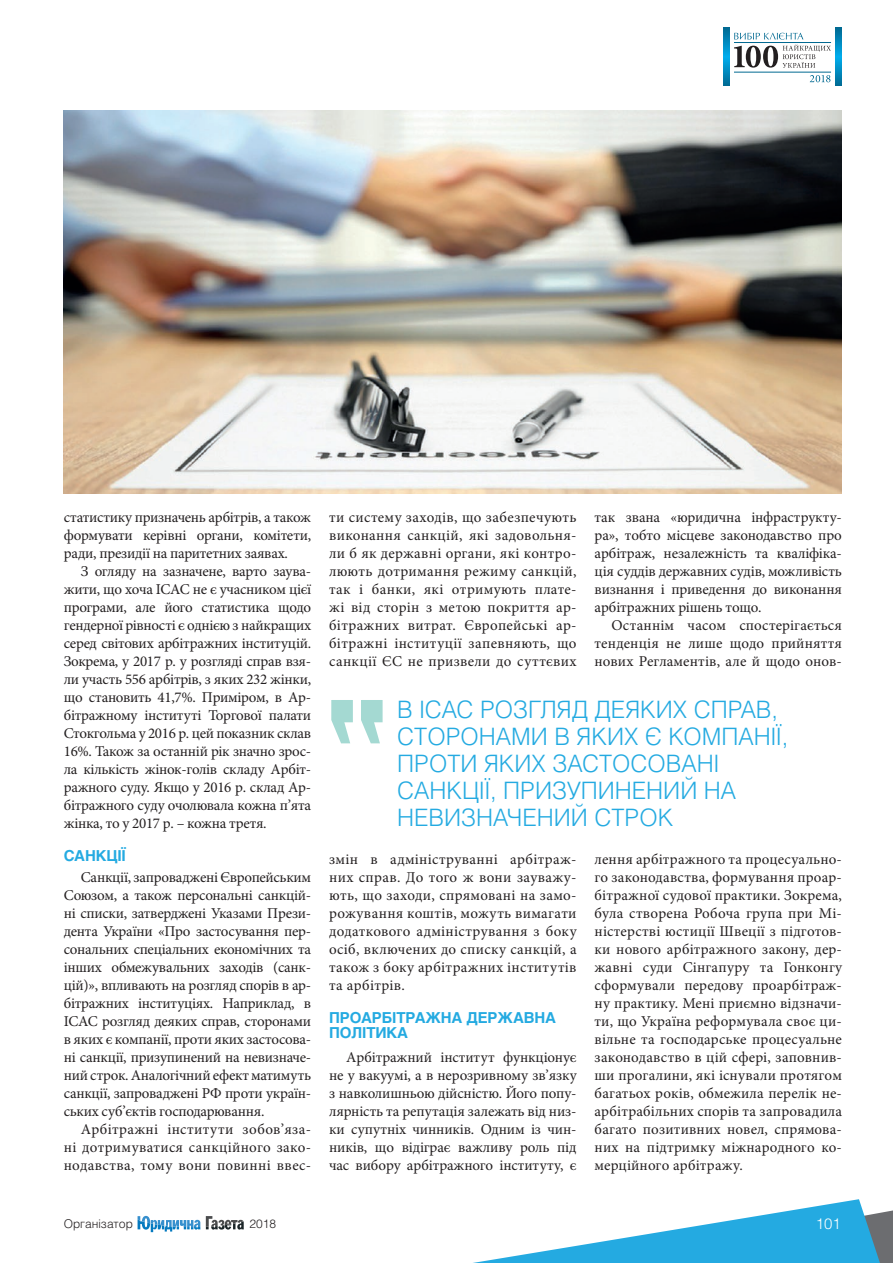
<style>
.page{position:relative;width:893px;height:1263px;background:#fff}
.page>*{position:absolute;margin:0;border:0;box-sizing:border-box;transform-origin:0 0}
.t1{font:24px/27px "Helios Light C";color:#24aae1}
.t2{font:15px/18px "Minion Pro";color:#231f20;text-align:justify}
.t3{font:700 15px/15px "Helios C";letter-spacing:-.01em;color:#24aae1}
.t4{font:15px "Helios Light C";color:#fff}
.t5{font:12px "Helios Light C";color:#231f20}
</style>
<div class="page">
<svg style="left:473px;top:1199px;width:420px;height:64px"></svg>
<svg style="left:138px;top:1216px;width:106px;height:16px"></svg>
<svg style="left:734px;top:33px;width:97px;height:35px"></svg>
<svg style="left:810px;top:75px;width:20px;height:7px"></svg>
<hr style="left:734px;top:42px;width:97px;height:1px;background:#006991">
<svg style="left:723px;top:28px;width:6px;height:58px"></svg>
<svg style="left:836px;top:28px;width:6px;height:58px"></svg>
<hr style="left:734px;top:72px;width:97px;height:1px;background:#006991">
<svg style="left:331px;top:700px;width:52px;height:43px"></svg>
<img style="left:64px;top:111px;width:778px;height:382px">
<p class="t2" style="left:64px;top:508px;width:249px">статистику призначень арбітрів, а також формувати керівні органи, комітети, ради, президії на паритетних заявах.</p>
<p class="t2" style="left:64px;top:562px;width:249px;text-indent:17px">З огляду на зазначене, варто заува&shy;жити, що хоча ICAC не є учасником цієї програми, але його статистика щодо гендерної рівності є однією з найкращих серед світових арбітражних інституцій.<br>Зокрема, у 2017 р. у розгляді справ взя&shy;ли участь 556 арбітрів, з яких 232 жінки, що становить 41,7%. Приміром, в Ар&shy;бітражному інституті Торгової палати Стокгольма у 2016 р. цей показник склав 16%. Також за останній рік значно зрос&shy;ла кількість жінок-голів складу Арбіт&shy;ражного суду. Якщо у 2016 р. склад Ар&shy;бітражного суду очолювала кожна п’ята жінка, то у 2017 р. – кожна третя.</p>
<p class="t3" style="left:64px;top:848px;width:64px">САНКЦІЇ</p>
<p class="t2" style="left:64px;top:868px;width:249px;text-indent:17px">Санкції, запроваджені Європейським Союзом, а також персональні санкцій&shy;ні списки, затверджені Указами Прези&shy;дента України «Про застосування пер&shy;сональних спеціальних економічних та інших обмежувальних заходів (санк&shy;цій)», впливають на розгляд спорів в ар&shy;бітражних інституціях. Наприклад, в ICAC розгляд деяких справ, сторонами в яких є компанії, проти яких застосова&shy;ні санкції, призупинений на невизначе&shy;ний строк. Аналогічний ефект матимуть санкції, запроваджені РФ проти україн&shy;ських суб’єктів господарювання.</p>
<p class="t2" style="left:64px;top:1120px;width:249px;text-indent:17px">Арбітражні інститути зобов’яза&shy;ні дотримуватися санкційного зако&shy;нодавства, тому вони повинні ввес-</p>
<p class="t2" style="left:329px;top:508px;width:249px">ти систему заходів, що забезпечують виконання санкцій, які задовольня&shy;ли б як державні органи, які контро&shy;люють дотримання режиму санкцій, так і банки, які отримують плате&shy;жі від сторін з метою покриття ар&shy;бітражних витрат. Європейські ар&shy;бітражні інституції запевняють, що санкції ЄС не призвели до суттєвих</p>
<p class="t2" style="left:595px;top:508px;width:249px">так звана «юридична інфраструкту&shy;ра», тобто місцеве законодавство про арбітраж, незалежність та кваліфіка&shy;ція суддів державних судів, можливість визнання і приведення до виконання арбітражних рішень тощо.</p>
<p class="t2" style="left:595px;top:616px;width:249px;text-indent:17px">Останнім часом спостерігається тенденція не лише щодо прийняття нових Регламентів, але й щодо онов-</p>
<h1 class="t1" style="left:397px;top:696px;width:392px">В ICAC РОЗГЛЯД ДЕЯКИХ СПРАВ,<br>СТОРОНАМИ В ЯКИХ Є КОМПАНІЇ,<br>ПРОТИ ЯКИХ ЗАСТОСОВАНІ<br>САНКЦІЇ, ПРИЗУПИНЕНИЙ НА<br>НЕВИЗНАЧЕНИЙ СТРОК</h1>
<p class="t2" style="left:329px;top:850px;width:249px">змін в адмініструванні арбітраж&shy;них справ. До того ж вони зауважу&shy;ють, що заходи, спрямовані на замо&shy;рожування коштів, можуть вимагати додаткового адміністрування з боку осіб, включених до списку санкцій, а також з боку арбітражних інститутів та арбітрів.</p>
<p class="t3" style="left:329px;top:1010px;width:228px">ПРОАРБІТРАЖНА ДЕРЖАВНА<br>ПОЛІТИКА</p>
<p class="t2" style="left:329px;top:1048px;width:249px;text-indent:17px">Арбітражний інститут функціонує не у вакуумі, а в нерозривному зв’язку з навколишньою дійсністю. Його попу&shy;лярність та репутація залежать від низ&shy;ки супутніх чинників. Одним із чин&shy;ників, що відіграє важливу роль під час вибору арбітражного інституту, є</p>
<p class="t2" style="left:595px;top:850px;width:249px">лення арбітражного та процесуально&shy;го законодавства, формування проар&shy;бітражної судової практики. Зокрема, була створена Робоча група при Мі&shy;ністерстві юстиції Швеції з підготов&shy;ки нового арбітражного закону, дер&shy;жавні суди Сінгапуру та Гонконгу сформували передову проарбітраж&shy;ну практику. Мені приємно відзначи&shy;ти, що Україна реформувала своє ци&shy;вільне та господарське процесуальне законодавство в цій сфері, заповнив&shy;ши прогалини, які існували протягом багатьох років, обмежила перелік не&shy;арбітрабільних спорів та запровадила багато позитивних новел, спрямова&shy;них на підтримку міжнародного ко&shy;мерційного арбітражу.</p>
<p class="t5" style="left:64px;top:1217px;width:71px">Організатор</p>
<p class="t5" style="left:250px;top:1217px;width:28px">2018</p>
<p class="t4" style="left:816px;top:1215px;width:27px">101</p>
</div>
